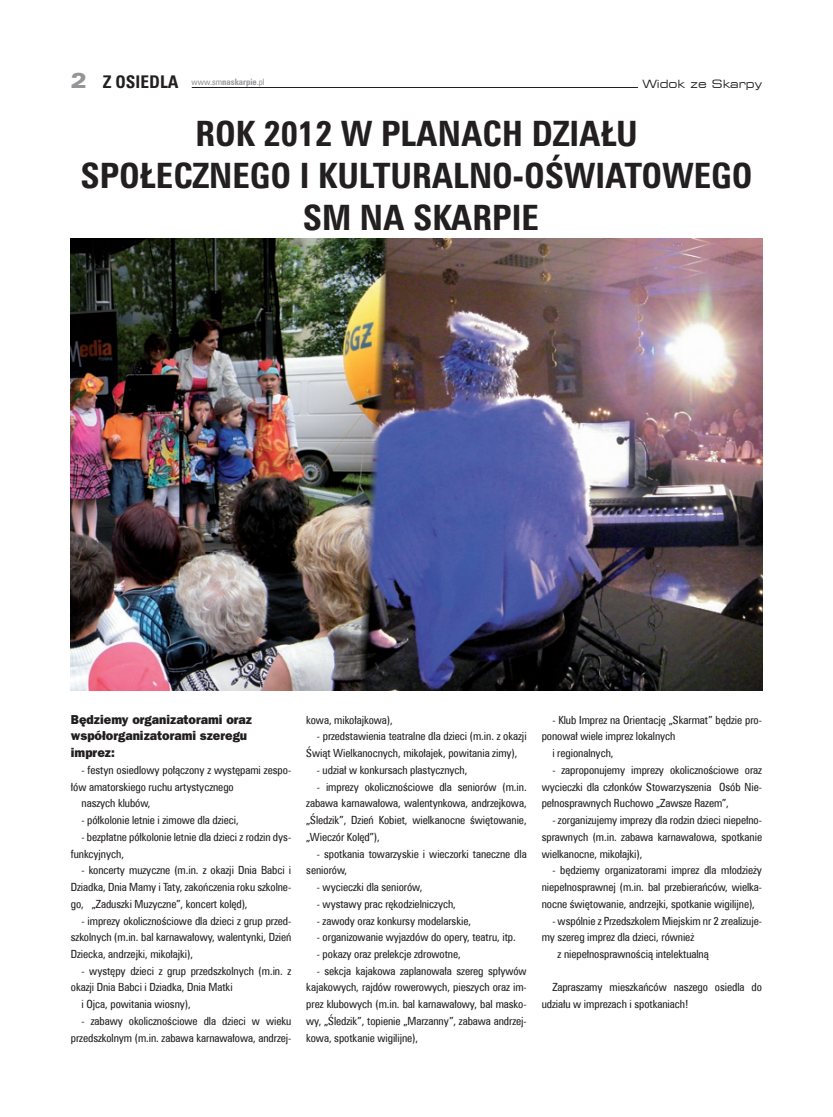
<style>
.page{position:relative;width:833px;height:1117px;background:#fff}
.page>*{position:absolute;margin:0;border:0;box-sizing:border-box;transform-origin:0 0}
.t1{font:700 35px/42px "Zurich Cn EU";color:#231f20;text-align:center}
.t2{font:800 13px/16.8px "Franklin Gothic Pl";color:#231f20;scale:.96 1}
.t3{font:11.25px/16.8px "Zurich Cn EU";letter-spacing:-.005em;color:#231f20;text-align:justify}
.t4{font:expanded 11.25px "Square 721 BT";color:#231f20}
.t5{font:8.75px "Zurich Cn EU";color:#939598}
.s1{font-family:"Zurich Blk Ex EU";font-size:21.25px}
.s2{font-weight:700;font-size:17.5px;color:#231f20}
.s3{font-weight:700}
</style>
<div class="page">
<hr style="left:192px;top:87px;width:446px;height:1px;background:#231f20">
<img style="left:71px;top:238px;width:691px;height:452px">
<p class="t5" style="left:71px;top:77px;width:195px"><span class="s1">2</span> <span class="s2">Z OSIEDLA</span> www.sm<span class="s3">NASKARPIE</span>.pl</p>
<p class="t4" style="left:642px;top:77px;width:121px">Widok ze Skarpy</p>
<h1 class="t1" style="left:80px;top:112px;width:673px">ROK 2012 W PLANACH DZIAŁU<br>SPOŁECZNEGO I KULTURALNO-OŚWIATOWEGO<br>SM NA SKARPIE</h1>
<p class="t2" style="left:71px;top:710px;width:190px">Będziemy organizatorami oraz współorganizatorami szeregu imprez:</p>
<p class="t3" style="left:81px;top:761px;width:211px">- festyn osiedlowy połączony z występami zespo-</p>
<p class="t3" style="left:71px;top:778px;width:164px">łów amatorskiego ruchu artystycznego</p>
<p class="t3" style="left:81px;top:794px;width:71px">naszych klubów,</p>
<p class="t3" style="left:81px;top:811px;width:159px">- półkolonie letnie i zimowe dla dzieci,</p>
<p class="t3" style="left:71px;top:828px;width:222px;text-indent:11px">- bezpłatne półkolonie letnie dla dzieci z rodzin dys&shy;funkcyjnych,</p>
<p class="t3" style="left:71px;top:861px;width:222px;text-indent:11px">- koncerty muzyczne (m.in. z okazji Dnia Babci i Dziadka, Dnia Mamy i Taty, zakończenia roku szkolne&shy;go, „Zaduszki Muzyczne”, koncert kolęd),</p>
<p class="t3" style="left:71px;top:911px;width:222px;text-indent:11px">- imprezy okolicznościowe dla dzieci z grup przed&shy;szkolnych (m.in. bal karnawałowy, walentynki, Dzień Dziecka, andrzejki, mikołajki),</p>
<p class="t3" style="left:81px;top:962px;width:211px">- występy dzieci z grup przedszkolnych (m.in. z</p>
<p class="t3" style="left:71px;top:978px;width:163px">okazji Dnia Babci i Dziadka, Dnia Matki</p>
<p class="t3" style="left:81px;top:995px;width:111px">i Ojca, powitania wiosny),</p>
<p class="t3" style="left:71px;top:1012px;width:222px;text-align:right">- zabawy okolicznościowe dla dzieci w wieku przedszkolnym (m.in. zabawa karnawałowa, andrzej-</p>
<p class="t3" style="left:306px;top:711px;width:88px">kowa, mikołajkowa),</p>
<p class="t3" style="left:306px;top:727px;width:222px;text-indent:11px">- przedstawienia teatralne dla dzieci (m.in. z okazji<br>Świąt Wielkanocnych, mikołajek, powitania zimy),</p>
<p class="t3" style="left:317px;top:761px;width:152px">- udział w konkursach plastycznych,</p>
<p class="t3" style="left:306px;top:778px;width:222px;text-indent:11px">- imprezy okolicznościowe dla seniorów (m.in. zabawa karnawałowa, walentynkowa, andrzejkowa, „Śledzik”, Dzień Kobiet, wielkanocne świętowanie, „Wieczór Kolęd”),</p>
<p class="t3" style="left:306px;top:844px;width:222px;text-indent:11px">- spotkania towarzyskie i wieczorki taneczne dla seniorów,</p>
<p class="t3" style="left:317px;top:878px;width:107px">- wycieczki dla seniorów,</p>
<p class="t3" style="left:317px;top:895px;width:140px">- wystawy prac rękodzielniczych,</p>
<p class="t3" style="left:317px;top:911px;width:156px">- zawody oraz konkursy modelarskie,</p>
<p class="t3" style="left:317px;top:928px;width:200px">- organizowanie wyjazdów do opery, teatru, itp.</p>
<p class="t3" style="left:317px;top:945px;width:145px">- pokazy oraz prelekcje zdrowotne,</p>
<p class="t3" style="left:306px;top:962px;width:222px;text-indent:11px">- sekcja kajakowa zaplanowała szereg spływów kajakowych, rajdów rowerowych, pieszych oraz im&shy;prez klubowych (m.in. bal karnawałowy, bal masko&shy;wy, „Śledzik”, topienie „Marzanny”, zabawa andrzej&shy;kowa, spotkanie wigilijne),</p>
<p class="t3" style="left:552px;top:711px;width:211px">- Klub Imprez na Orientację „Skarmat” będzie pro-</p>
<p class="t3" style="left:541px;top:727px;width:135px">ponował wiele imprez lokalnych</p>
<p class="t3" style="left:552px;top:744px;width:63px">i regionalnych,</p>
<p class="t3" style="left:541px;top:761px;width:222px;text-indent:11px">- zaproponujemy imprezy okolicznościowe oraz wycieczki dla członków Stowarzyszenia Osób Nie&shy;pełnosprawnych Ruchowo „Zawsze Razem”,</p>
<p class="t3" style="left:541px;top:811px;width:222px;text-indent:11px">- zorganizujemy imprezy dla rodzin dzieci niepełno&shy;sprawnych (m.in. zabawa karnawałowa, spotkanie wielkanocne, mikołajki),</p>
<p class="t3" style="left:541px;top:861px;width:222px;text-indent:11px">- będziemy organizatorami imprez dla młodzieży niepełnosprawnej (m.in. bal przebierańców, wielka&shy;nocne świętowanie, andrzejki, spotkanie wigilijne),</p>
<p class="t3" style="left:552px;top:911px;width:211px">- wspólnie z Przedszkolem Miejskim nr 2 zrealizuje-</p>
<p class="t3" style="left:541px;top:928px;width:154px">my szereg imprez dla dzieci, również</p>
<p class="t3" style="left:557px;top:945px;width:153px">z niepełnosprawnością intelektualną</p>
<p class="t3" style="left:541px;top:978px;width:222px;text-indent:11px">Zapraszamy mieszkańców naszego osiedla do udziału w imprezach i spotkaniach!</p>
</div>
